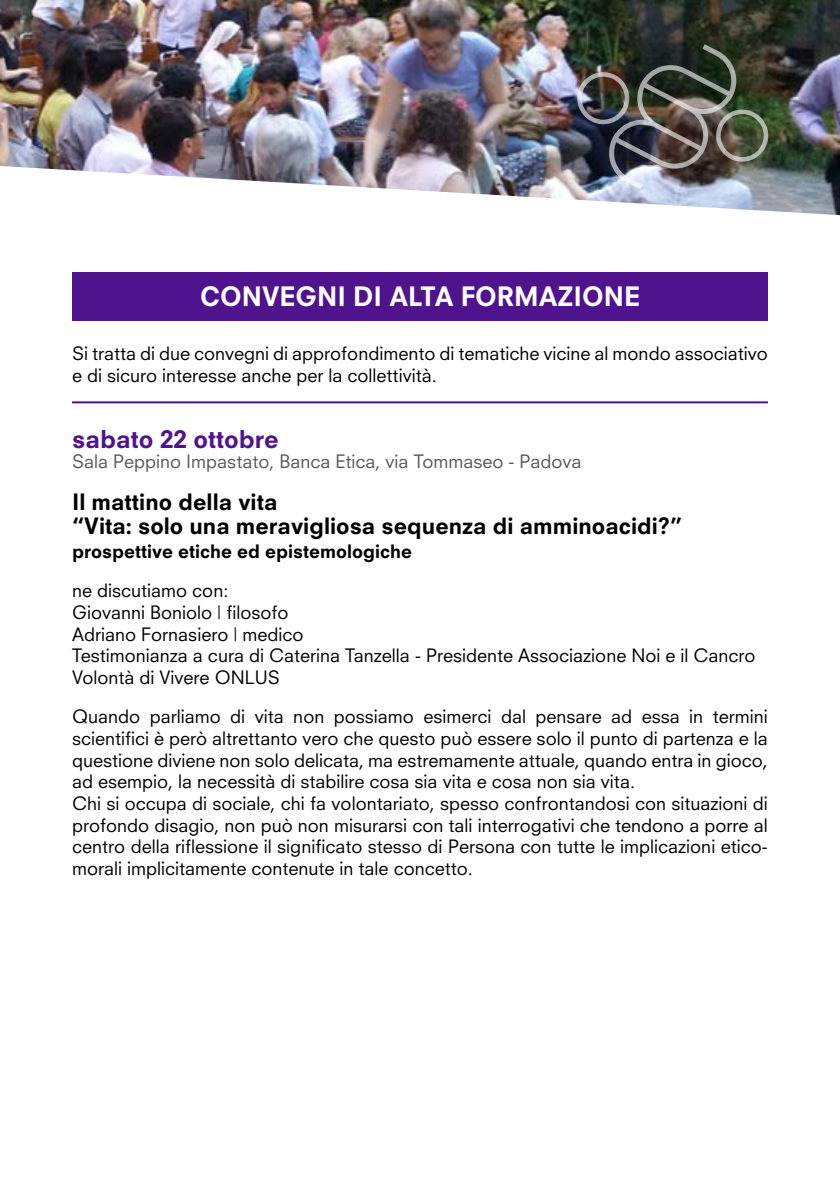
<style>
.page{position:relative;width:840px;height:1191px;background:#fff}
.page>*{position:absolute;margin:0;border:0;box-sizing:border-box;transform-origin:0 0}
.t1{font:800 26px "Neuzeit SLT Std";color:#fff}
.t2{font:800 24px "Neuzeit SLT Std";color:#4f148d}
.t3{font:800 22px/24px "Neuzeit SLT Std";color:#000}
.t4{font:18px/21.6px "Neuzeit SLT Std";color:#000}
.t5{font:18px "Neuzeit SLT Std";color:#58585a}
.t6{font:800 18px "Neuzeit SLT Std";color:#000}
</style>
<div class="page">
<div style="left:72px;top:272px;width:695px;height:48px;background:#4f148d"></div>
<hr style="left:72px;top:401px;width:695px;height:2px;background:#4f148d">
<img style="left:0;top:0;width:839px;height:215px">
<img style="left:577px;top:44px;width:190px;height:145px">
<h1 class="t1" style="left:200px;top:281px;width:441px">CONVEGNI DI ALTA FORMAZIONE</h1>
<p class="t4" style="left:72px;top:342px;width:696px">Si tratta di due convegni di approfondimento di tematiche vicine al mondo associativo e di sicuro interesse anche per la collettività.</p>
<h2 class="t2" style="left:72px;top:424px;width:208px">sabato 22 ottobre</h2>
<p class="t5" style="left:72px;top:450px;width:511px">Sala Peppino Impastato, Banca Etica, via Tommaseo - Padova</p>
<p class="t3" style="left:72px;top:489px;width:611px">Il mattino della vita<br>“Vita: solo una meravigliosa sequenza di amminoacidi?”</p>
<p class="t6" style="left:72px;top:540px;width:341px">prospettive etiche ed epistemologiche</p>
<p class="t4" style="left:72px;top:580px;width:684px">ne discutiamo con:<br>Giovanni Boniolo | filosofo<br>Adriano Fornasiero | medico<br>Testimonianza a cura di Caterina Tanzella - Presidente Associazione Noi e il Cancro Volontà di Vivere ONLUS</p>
<p class="t4" style="left:72px;top:706px;width:697px">Quando parliamo di vita non possiamo esimerci dal pensare ad essa in termini scientifici è però altrettanto vero che questo può essere solo il punto di partenza e la questione diviene non solo delicata, ma estremamente attuale, quando entra in gioco, ad esempio, la necessità di stabilire cosa sia vita e cosa non sia vita.<br>Chi si occupa di sociale, chi fa volontariato, spesso confrontandosi con situazioni di profondo disagio, non può non misurarsi con tali interrogativi che tendono a porre al centro della riflessione il significato stesso di Persona con tutte le implicazioni etico&shy;morali implicitamente contenute in tale concetto.</p>
</div>
